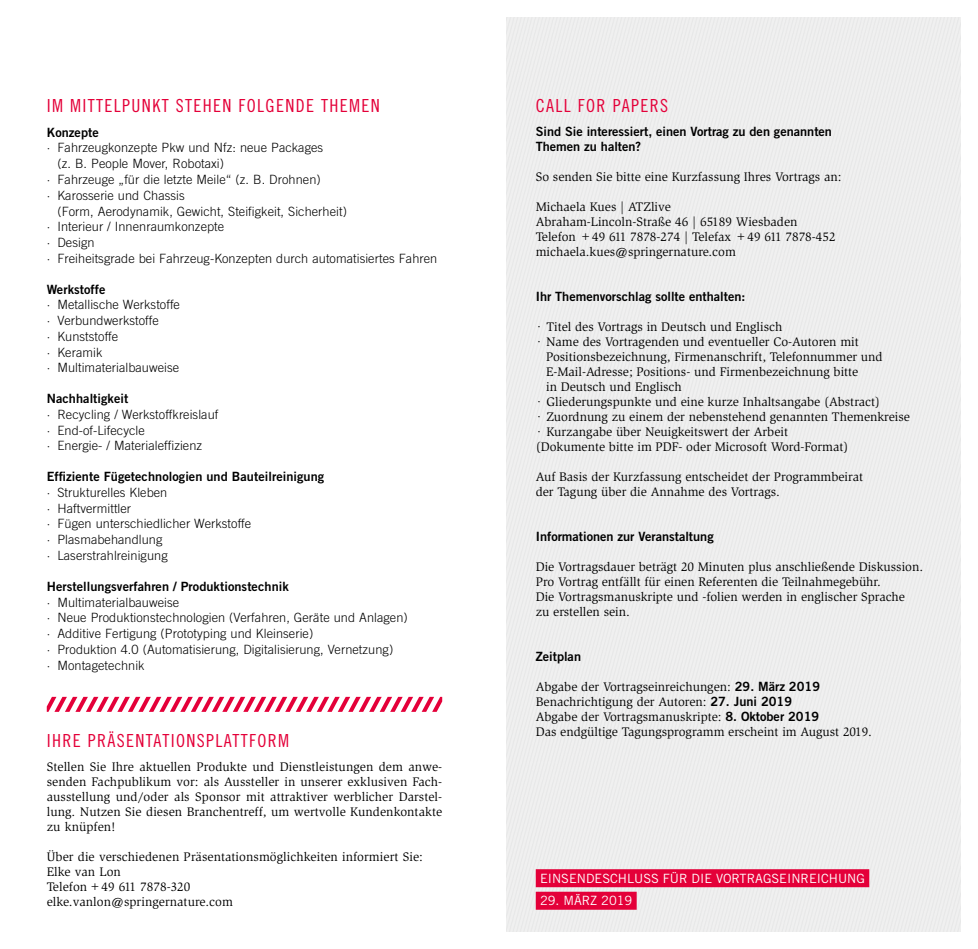
<style>
.page{position:relative;width:978px;height:949px;background:#fff}
.page>*{position:absolute;margin:0;border:0;box-sizing:border-box;transform-origin:0 0}
.t1{font:18px "Trade Gothic LT Std Cn 18";letter-spacing:.075em;color:#e40039}
.t2{font:12.75px/15px "Slimbach Std";color:#000}
.t3{font:300 12.75px/15.8px "Trade Gothic LT Std";letter-spacing:.005em;color:#000}
.t4{font:12.75px/15px "Trade Gothic LT Std Bd 2";color:#000}
.t5{font:12.75px "Trade Gothic LT Std";color:#fff}
.s1{font-family:"Trade Gothic LT Std Bd 2"}
</style>
<div class="page">
<div style="left:506px;top:17px;width:455px;height:914px;background:#eee"></div>
<div style="left:536px;top:868px;width:333px;height:18px;background:#e40039"></div>
<div style="left:536px;top:891px;width:101px;height:18px;background:#e40039"></div>
<svg style="left:47px;top:696px;width:395px;height:15px"></svg>
<h1 class="t1" style="left:47px;top:95px;width:335px">IM MITTELPUNKT STEHEN FOLGENDE THEMEN</h1>
<p class="t4" style="left:47px;top:124px;width:54px">Konzepte</p>
<p class="t3" style="left:47px;top:140px;width:278px">∙ Fahrzeugkonzepte Pkw und Nfz: neue Packages</p>
<p class="t3" style="left:57px;top:156px;width:168px">(z. B. People Mover, Robotaxi)</p>
<p class="t3" style="left:47px;top:171px;width:275px">∙ Fahrzeuge „für die letzte Meile“ (z. B. Drohnen)</p>
<p class="t3" style="left:47px;top:187px;width:140px">∙ Karosserie und Chassis</p>
<p class="t3" style="left:57px;top:203px;width:291px">(Form, Aerodynamik, Gewicht, Steifigkeit, Sicherheit)</p>
<p class="t3" style="left:47px;top:219px;width:179px">∙ Interieur / Innenraumkonzepte</p>
<p class="t3" style="left:47px;top:234px;width:49px">∙ Design</p>
<p class="t3" style="left:47px;top:250px;width:392px">∙ Freiheitsgrade bei Fahrzeug-Konzepten durch automatisiertes Fahren</p>
<p class="t4" style="left:47px;top:281px;width:60px">Werkstoffe</p>
<p class="t3" style="left:47px;top:296px;width:135px">∙ Metallische Werkstoffe ∙ Verbundwerkstoffe<br>∙ Kunststoffe<br>∙ Keramik<br>∙ Multimaterialbauweise</p>
<p class="t4" style="left:47px;top:391px;width:83px">Nachhaltigkeit</p>
<p class="t3" style="left:47px;top:406px;width:173px">∙ Recycling / Werkstoffkreislauf ∙ End-of-Lifecycle<br>∙ Energie- / Materialeffizienz</p>
<p class="t4" style="left:47px;top:469px;width:279px">Effiziente Fügetechnologien und Bauteilreinigung</p>
<p class="t3" style="left:47px;top:484px;width:206px">∙ Strukturelles Kleben<br>∙ Haftvermittler<br>∙ Fügen unterschiedlicher Werkstoffe ∙ Plasmabehandlung<br>∙ Laserstrahlreinigung</p>
<p class="t4" style="left:47px;top:578px;width:244px">Herstellungsverfahren / Produktionstechnik</p>
<p class="t3" style="left:47px;top:593px;width:362px">∙ Multimaterialbauweise<br>∙ Neue Produktionstechnologien (Verfahren, Geräte und Anlagen) ∙ Additive Fertigung (Prototyping und Kleinserie)<br>∙ Produktion 4.0 (Automatisierung, Digitalisierung, Vernetzung)<br>∙ Montagetechnik</p>
<h1 class="t1" style="left:47px;top:729px;width:244px">IHRE PRÄSENTATIONSPLATTFORM</h1>
<p class="t2" style="left:47px;top:758px;width:397px;text-align:justify">Stellen Sie Ihre aktuellen Produkte und Dienstleistungen dem anwe&shy;senden Fachpublikum vor: als Aussteller in unserer exklusiven Fach&shy;ausstellung und/oder als Sponsor mit attraktiver werblicher Darstel&shy;lung. Nutzen Sie diesen Branchentreff, um wertvolle Kundenkontakte zu knüpfen!</p>
<p class="t2" style="left:47px;top:848px;width:378px">Über die verschiedenen Präsentationsmöglichkeiten informiert Sie:<br>Elke van Lon<br>Telefon+49 611 7878-320<br>elke.vanlon@springernature.com</p>
<h1 class="t1" style="left:536px;top:95px;width:134px">CALL FOR PAPERS</h1>
<p class="t4" style="left:536px;top:124px;width:298px">Sind Sie interessiert, einen Vortrag zu den genannten<br>Themen zu halten?</p>
<p class="t2" style="left:536px;top:169px;width:307px">So senden Sie bitte eine Kurzfassung Ihres Vortrags an:</p>
<p class="t2" style="left:536px;top:199px;width:301px">Michaela Kues | ATZlive<br>Abraham-Lincoln-Straße 46 | 65189 Wiesbaden Telefon +49 611 7878-274 | Telefax +49 611 7878-452 michaela.kues@springernature.com</p>
<p class="t4" style="left:536px;top:289px;width:211px">Ihr Themenvorschlag sollte enthalten:</p>
<p class="t2" style="left:536px;top:319px;width:248px">∙ Titel des Vortrags in Deutsch und Englisch</p>
<p class="t2" style="left:536px;top:334px;width:325px">∙ Name des Vortragenden und eventueller Co-Autoren mit</p>
<p class="t2" style="left:546px;top:349px;width:338px">Positionsbezeichnung, Firmenanschrift, Telefonnummer und</p>
<p class="t2" style="left:546px;top:364px;width:314px">E-Mail-Adresse; Positions- und Firmenbezeichnung bitte</p>
<p class="t2" style="left:546px;top:379px;width:137px">in Deutsch und Englisch</p>
<p class="t2" style="left:536px;top:394px;width:346px">∙ Gliederungspunkte und eine kurze Inhaltsangabe (Abstract)</p>
<p class="t2" style="left:536px;top:409px;width:376px">∙ Zuordnung zu einem der nebenstehend genannten Themenkreise</p>
<p class="t2" style="left:536px;top:424px;width:254px">∙ Kurzangabe über Neuigkeitswert der Arbeit</p>
<p class="t2" style="left:536px;top:439px;width:314px">(Dokumente bitte im PDF- oder Microsoft Word-Format)</p>
<p class="t2" style="left:536px;top:469px;width:329px">Auf Basis der Kurzfassung entscheidet der Programmbeirat der Tagung über die Annahme des Vortrags.</p>
<p class="t4" style="left:536px;top:529px;width:180px">Informationen zur Veranstaltung</p>
<p class="t2" style="left:536px;top:559px;width:389px">Die Vortragsdauer beträgt 20 Minuten plus anschließende Diskussion.<br>Pro Vortrag entfällt für einen Referenten die Teilnahmegebühr.<br>Die Vortragsmanuskripte und -folien werden in englischer Sprache<br>zu erstellen sein.</p>
<p class="t4" style="left:536px;top:648px;width:47px">Zeitplan</p>
<p class="t2" style="left:536px;top:679px;width:338px">Abgabe der Vortragseinreichungen: <span class="s1">29. März 2019<br></span>Benachrichtigung der Autoren: <span class="s1">27. Juni 2019<br></span>Abgabe der Vortragsmanuskripte: <span class="s1">8. Oktober 2019<br></span>Das endgültige Tagungsprogramm erscheint im August 2019.</p>
<p class="t5" style="left:540px;top:870px;width:326px">EINSENDESCHLUSS FÜR DIE VORTRAGSEINREICHUNG</p>
<p class="t5" style="left:540px;top:892px;width:94px">29. MÄRZ 2019</p>
</div>
